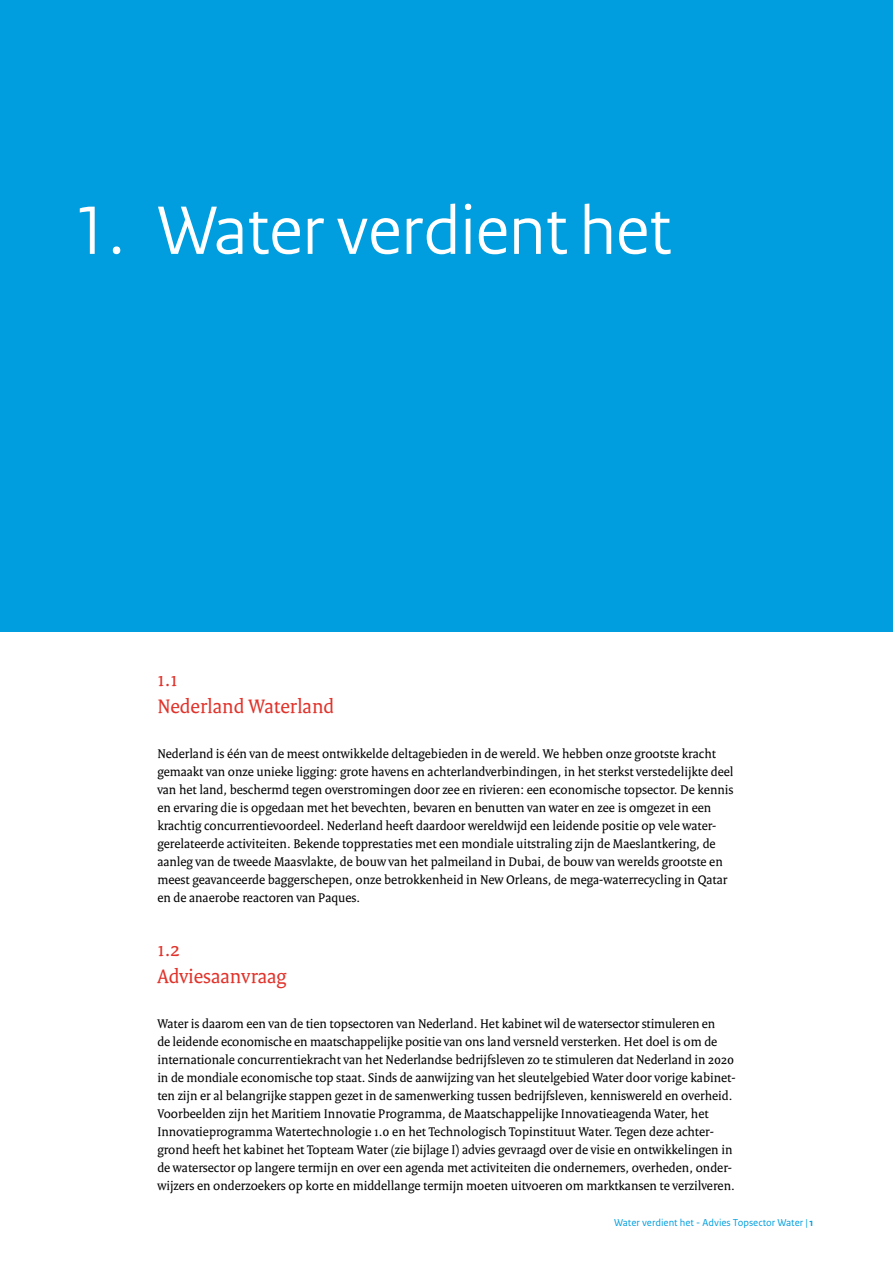
<style>
.page{position:relative;width:893px;height:1263px;background:#fff}
.page>*{position:absolute;margin:0;border:0;box-sizing:border-box;transform-origin:0 0}
.t1{font:72px "Rijksoverheid Sans Heading";color:#fff}
.t2{font:21px/27px "Rijksoverheid Serif";color:#e0332b}
.t3{font:13.5px/18px "Rijksoverheid Serif";color:#000}
.t4{font:10.5px "Rijksoverheid Sans Text";color:#009ede}
.s1{font-weight:700}
</style>
<div class="page">
<div style="left:0;top:0;width:893px;height:631px;background:#009ede"></div>
<h1 class="t1" style="left:72px;top:189px;width:600px">1. Water verdient het</h1>
<h2 class="t2" style="left:157px;top:665px;width:178px">1.1<br>Nederland Waterland</h2>
<p class="t3" style="left:157px;top:744px;width:578px">Nederland is één van de meest ontwikkelde deltagebieden in de wereld. We hebben onze grootste kracht gemaakt van onze unieke ligging: grote havens en achterlandverbindingen, in het sterkst verstedelijkte deel van het land, beschermd tegen overstromingen door zee en rivieren: een economische topsector. De kennis en ervaring die is opgedaan met het bevechten, bevaren en benutten van water en zee is omgezet in een krachtig concurrentievoordeel. Nederland heeft daardoor wereldwijd een leidende positie op vele water&shy;gerelateerde activiteiten. Bekende topprestaties met een mondiale uitstraling zijn de Maeslantkering, de aanleg van de tweede Maasvlakte, de bouw van het palmeiland in Dubai, de bouw van werelds grootste en meest geavanceerde baggerschepen, onze betrokkenheid in New Orleans, de mega-waterrecycling in Qatar en de anaerobe reactoren van Paques.</p>
<h2 class="t2" style="left:157px;top:935px;width:131px">1.2<br>Adviesaanvraag</h2>
<p class="t3" style="left:157px;top:1014px;width:580px">Water is daarom een van de tien topsectoren van Nederland. Het kabinet wil de watersector stimuleren en<br>de leidende economische en maatschappelijke positie van ons land versneld versterken. Het doel is om de internationale concurrentiekracht van het Nederlandse bedrijfsleven zo te stimuleren dat Nederland in 2020 in de mondiale economische top staat. Sinds de aanwijzing van het sleutelgebied Water door vorige kabinet&shy;ten zijn er al belangrijke stappen gezet in de samenwerking tussen bedrijfsleven, kenniswereld en overheid.<br>Voorbeelden zijn het Maritiem Innovatie Programma, de Maatschappelijke Innovatieagenda Water, het Innovatieprogramma Watertechnologie 1.0 en het Technologisch Topinstituut Water. Tegen deze achter&shy;grond heeft het kabinet het Topteam Water (zie bijlage I) advies gevraagd over de visie en ontwikkelingen in de watersector op langere termijn en over een agenda met activiteiten die ondernemers, overheden, onder&shy;wijzers en onderzoekers op korte en middellange termijn moeten uitvoeren om marktkansen te verzilveren.</p>
<p class="t4" style="left:614px;top:1216px;width:201px">Water verdient het - Advies Topsector Water | <span class="s1">1</span></p>
</div>
